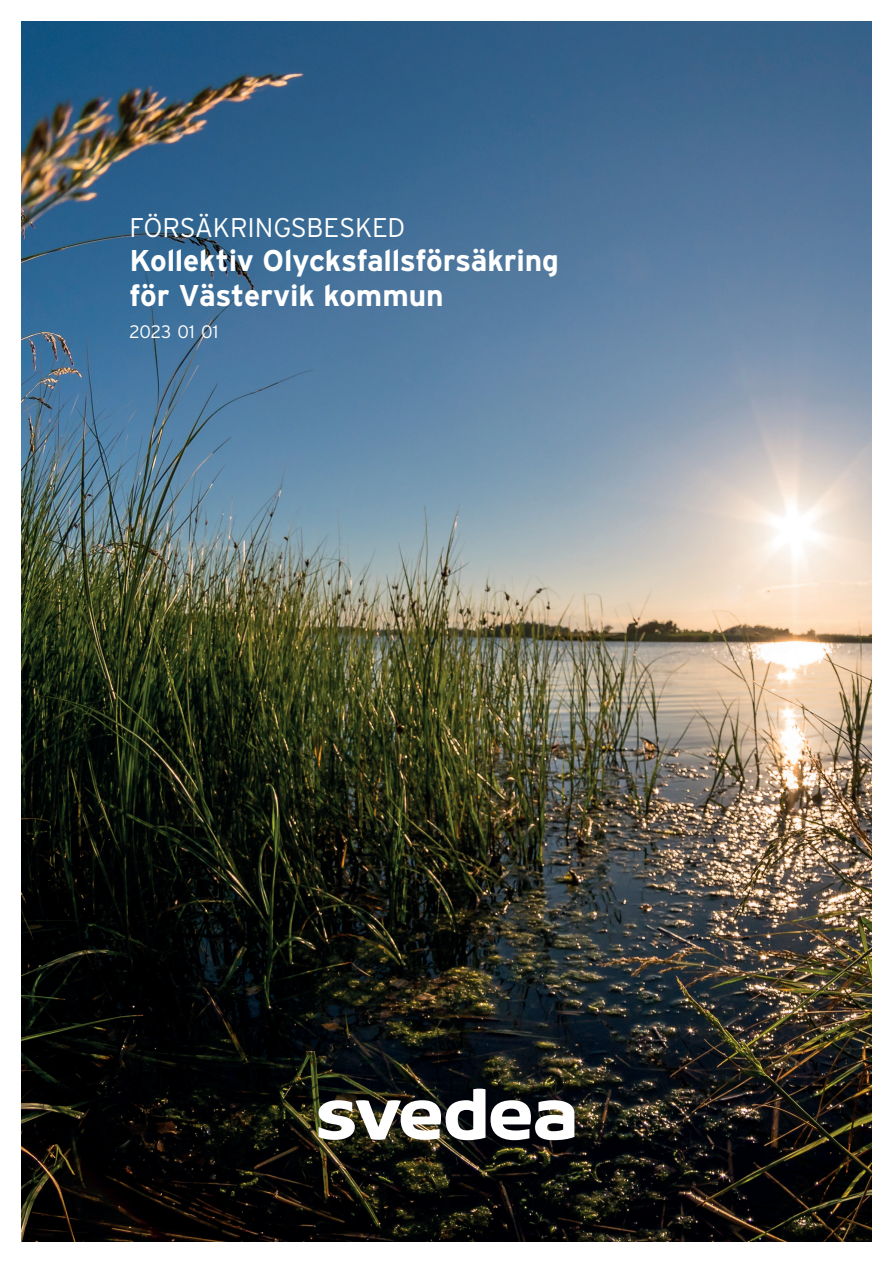
<style>
.page{position:relative;width:893px;height:1263px;background:#fff}
.page>*{position:absolute;margin:0;border:0;box-sizing:border-box;transform-origin:0 0}
.t1{font:700 30px/34.5px "Interstate";letter-spacing:-.01em;color:#fff}
.t2{font:300 27px "Interstate";letter-spacing:-.01em;color:#fff}
.t3{font:300 18px "Interstate";letter-spacing:.01em;color:#fff}
</style>
<div class="page">
<img style="left:21px;top:21px;width:850px;height:1221px">
<svg style="left:491px;top:1100px;width:83px;height:40px"></svg>
<svg style="left:319px;top:1089px;width:166px;height:51px"></svg>
<h1 class="t2" style="left:130px;top:211px;width:277px">FÖRSÄKRINGSBESKED</h1>
<h1 class="t1" style="left:130px;top:243px;width:431px">Kollektiv Olycksfallsförsäkring för Västervik kommun</h1>
<h1 class="t3" style="left:130px;top:321px;width:90px">2023 01 01</h1>
</div>
